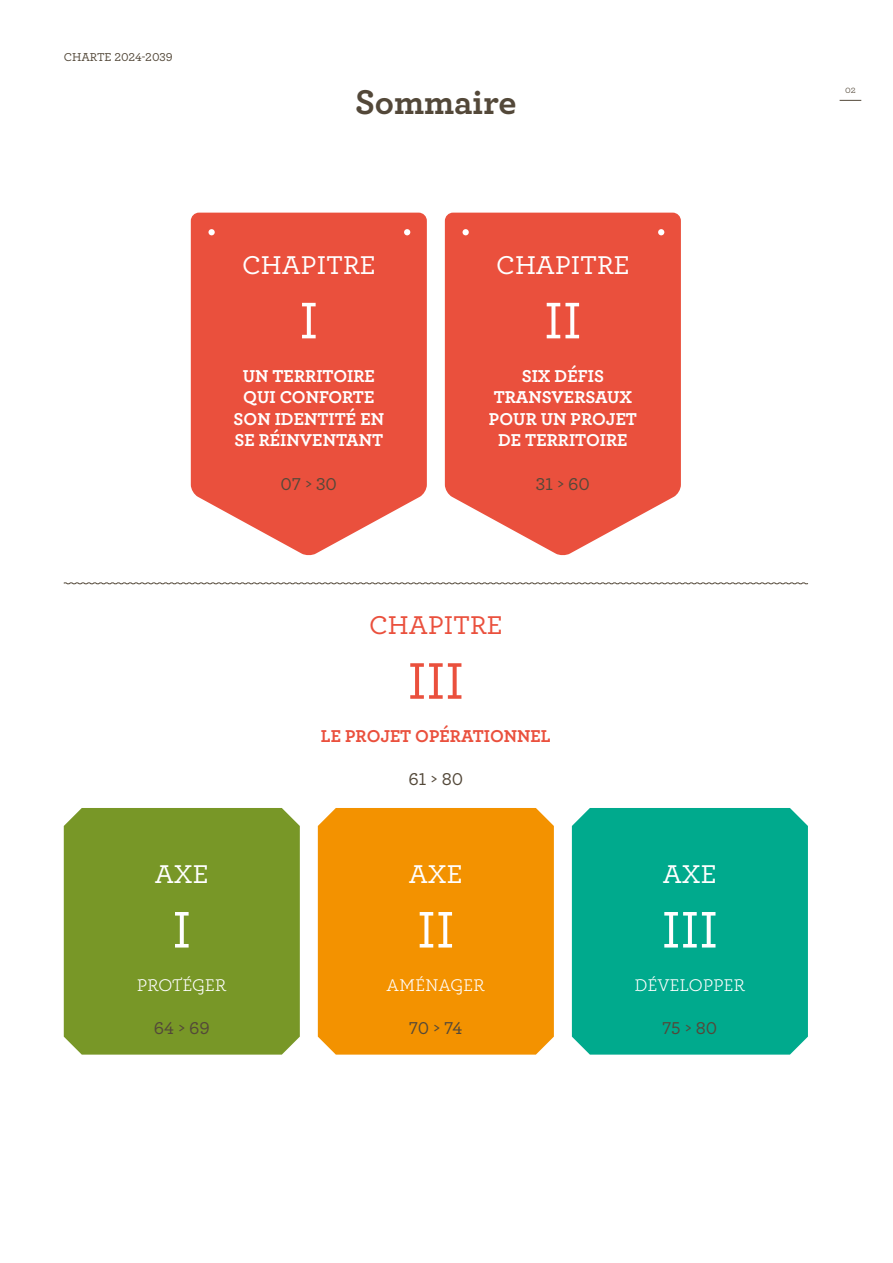
<style>
.page{position:relative;width:893px;height:1263px;background:#fff}
.page>*{position:absolute;margin:0;border:0;box-sizing:border-box;transform-origin:0 0}
.t1{font:500 54px "Archer";color:#fff}
.t2{font:500 54px "Archer";color:#ea503d}
.t3{font:700 36px "Archer";color:#534839}
.t4{font:500 27px "Archer";color:#fff}
.t5{font:500 27px "Archer";color:#ea503d}
.t6{font:700 18px/21.6px "Archer";color:#fff;text-align:center}
.t7{font:500 18px "Archer";color:#534839}
.t8{font:18px "Grands Causses Standard";color:#fff}
.t9{font:700 18px "Archer";color:#ea503d}
.t10{font:500 12px "Archer";color:#534839}
.t11{font:10.5px "Archer";color:#534839}
</style>
<div class="page">
<svg style="left:191px;top:213px;width:236px;height:343px;fill:#ea503d"></svg>
<svg style="left:445px;top:213px;width:236px;height:343px;fill:#ea503d"></svg>
<div style="left:572px;top:808px;width:236px;height:246px;background:#00aa8d"></div>
<div style="left:318px;top:808px;width:236px;height:246px;background:#f39200"></div>
<div style="left:64px;top:808px;width:236px;height:246px;background:#789727"></div>
<svg style="left:63px;top:582px;width:745px;height:3px"></svg>
<svg style="left:840px;top:100px;width:21px;height:1px"></svg>
<p class="t10" style="left:64px;top:48px;width:110px">CHARTE 2024-2039</p>
<h2 class="t3" style="left:355px;top:73px;width:163px">Sommaire</h2>
<h3 class="t4" style="left:242px;top:245px;width:135px">CHAPITRE</h3>
<h1 class="t1" style="left:299px;top:282px;width:20px">I</h1>
<p class="t6" style="left:234px;top:363px;width:152px">UN TERRITOIRE<br>QUI CONFORTE<br>SON IDENTITÉ EN<br>SE RÉINVENTANT</p>
<p class="t7" style="left:281px;top:471px;width:58px">07 &gt; 30</p>
<h3 class="t4" style="left:496px;top:245px;width:135px">CHAPITRE</h3>
<h1 class="t1" style="left:544px;top:282px;width:39px">II</h1>
<p class="t6" style="left:489px;top:363px;width:149px">SIX DÉFIS<br>TRANSVERSAUX<br>POUR UN PROJET<br>DE TERRITOIRE</p>
<p class="t7" style="left:536px;top:471px;width:56px">31 &gt; 60</p>
<h3 class="t5" style="left:369px;top:605px;width:135px">CHAPITRE</h3>
<h1 class="t2" style="left:408px;top:642px;width:58px">III</h1>
<p class="t9" style="left:321px;top:722px;width:231px">LE PROJET OPÉRATIONNEL</p>
<p class="t7" style="left:408px;top:766px;width:56px">61 &gt; 80</p>
<h3 class="t4" style="left:155px;top:854px;width:55px">AXE</h3>
<h1 class="t1" style="left:172px;top:891px;width:20px">I</h1>
<p class="t8" style="left:137px;top:975px;width:92px">PROTÉGER</p>
<p class="t7" style="left:154px;top:1015px;width:58px">64 &gt; 69</p>
<h3 class="t4" style="left:409px;top:854px;width:55px">AXE</h3>
<h1 class="t1" style="left:417px;top:891px;width:39px">II</h1>
<p class="t8" style="left:386px;top:975px;width:100px">AMÉNAGER</p>
<p class="t7" style="left:409px;top:1015px;width:55px">70 &gt; 74</p>
<h3 class="t4" style="left:663px;top:854px;width:55px">AXE</h3>
<h1 class="t1" style="left:662px;top:891px;width:58px">III</h1>
<p class="t8" style="left:634px;top:975px;width:113px">DÉVELOPPER</p>
<p class="t7" style="left:662px;top:1015px;width:56px">75 &gt; 80</p>
<p class="t11" style="left:845px;top:83px;width:12px">02</p>
</div>
